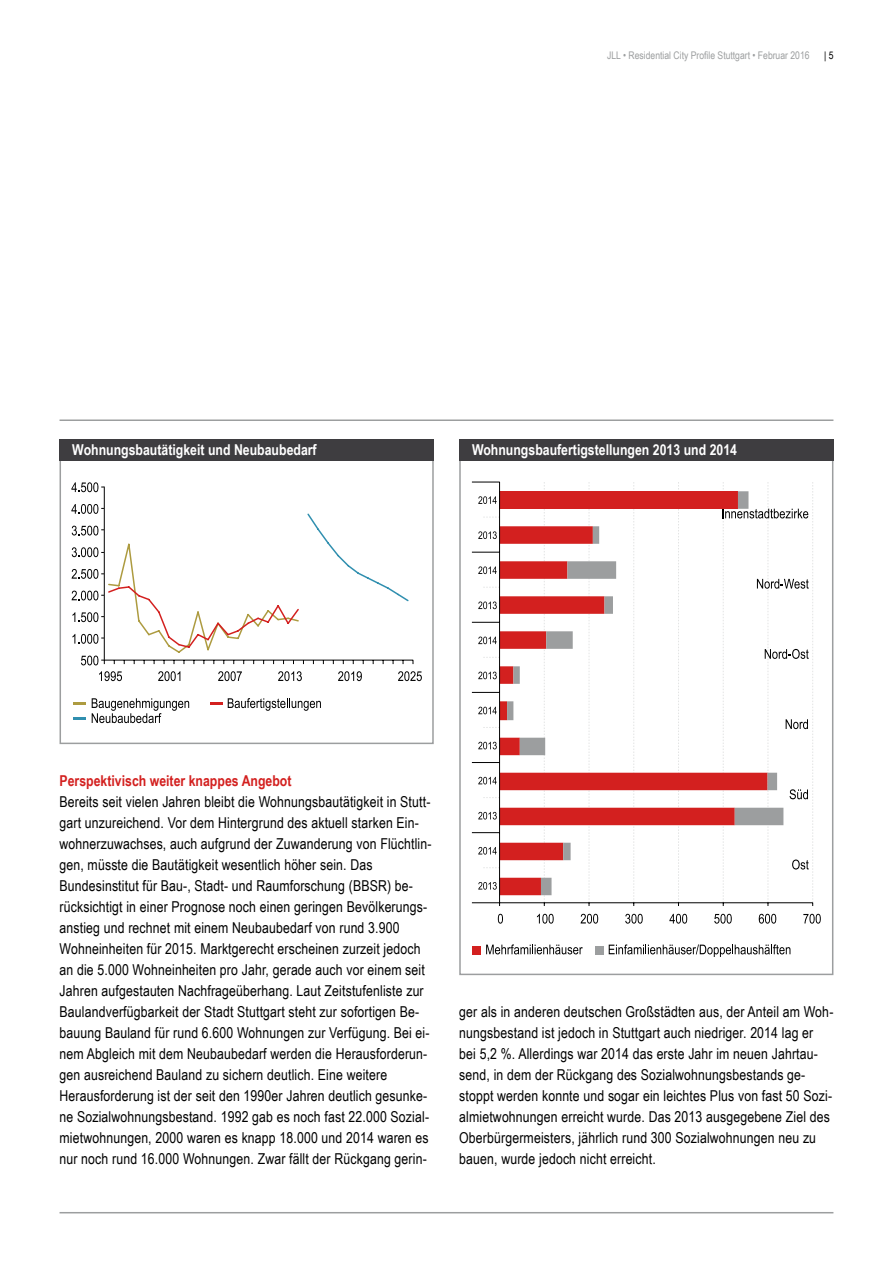
<style>
.page{position:relative;width:893px;height:1263px;background:#fff}
.page>*{position:absolute;margin:0;border:0;box-sizing:border-box;transform-origin:0 0}
.t1{font:15px/21px "Arial Narrow";letter-spacing:.01em;color:#000}
.t2{font:700 15px "Arial Narrow";color:#fff}
.t3{font:700 15px "Arial Narrow";color:#d3201f}
.t4{font:10.5px "Arial Narrow";color:#9c9e9f}
.t5{font:10.5px "Arial Narrow";color:#000}
</style>
<div class="page">
<hr style="left:60px;top:1212px;width:773px;height:1px;background:#9c9e9f">
<hr style="left:60px;top:419px;width:773px;height:2px;background:#9c9e9f">
<div style="left:60px;top:450px;width:374px;height:294px;border:2px solid #9c9e9f"></div>
<div style="left:60px;top:440px;width:374px;height:21px;background:#3e3d40"></div>
<div style="left:459px;top:450px;width:374px;height:525px;border:2px solid #9c9e9f"></div>
<div style="left:459px;top:440px;width:374px;height:21px;background:#3e3d40"></div>
<svg style="left:92px;top:698px;width:97px;height:25px"></svg>
<svg style="left:73px;top:703px;width:13px;height:2px"></svg>
<svg style="left:210px;top:698px;width:111px;height:13px"></svg>
<svg style="left:73px;top:717px;width:13px;height:2px"></svg>
<svg style="left:99px;top:671px;width:23px;height:10px"></svg>
<svg style="left:158px;top:671px;width:22px;height:10px"></svg>
<svg style="left:218px;top:671px;width:24px;height:10px"></svg>
<svg style="left:278px;top:671px;width:24px;height:10px"></svg>
<svg style="left:338px;top:671px;width:24px;height:10px"></svg>
<svg style="left:398px;top:671px;width:24px;height:10px"></svg>
<hr style="left:104px;top:487px;width:1px;height:173px;background:#000">
<svg style="left:71px;top:482px;width:33px;height:10px"></svg>
<svg style="left:71px;top:504px;width:343px;height:161px"></svg>
<svg style="left:486px;top:944px;width:97px;height:10px"></svg>
<svg style="left:609px;top:944px;width:181px;height:13px"></svg>
<div style="left:595px;top:946px;width:8px;height:8px;background:#9c9e9f"></div>
<div style="left:472px;top:946px;width:9px;height:8px;background:#d3201f"></div>
<svg style="left:498px;top:914px;width:5px;height:10px"></svg>
<svg style="left:537px;top:914px;width:17px;height:10px"></svg>
<svg style="left:581px;top:914px;width:17px;height:10px"></svg>
<svg style="left:625px;top:914px;width:18px;height:10px"></svg>
<svg style="left:669px;top:914px;width:18px;height:10px"></svg>
<svg style="left:714px;top:914px;width:18px;height:10px"></svg>
<svg style="left:759px;top:914px;width:17px;height:10px"></svg>
<svg style="left:803px;top:914px;width:18px;height:10px"></svg>
<svg style="left:471px;top:481px;width:342px;height:425px"></svg>
<svg style="left:478px;top:882px;width:19px;height:8px"></svg>
<svg style="left:478px;top:847px;width:19px;height:8px"></svg>
<svg style="left:478px;top:812px;width:19px;height:7px"></svg>
<svg style="left:478px;top:777px;width:19px;height:7px"></svg>
<svg style="left:478px;top:742px;width:19px;height:7px"></svg>
<svg style="left:478px;top:707px;width:19px;height:7px"></svg>
<svg style="left:478px;top:672px;width:19px;height:7px"></svg>
<svg style="left:478px;top:636px;width:19px;height:8px"></svg>
<svg style="left:478px;top:601px;width:19px;height:8px"></svg>
<svg style="left:478px;top:566px;width:19px;height:8px"></svg>
<svg style="left:478px;top:531px;width:19px;height:8px"></svg>
<svg style="left:478px;top:496px;width:19px;height:8px"></svg>
<svg style="left:722px;top:482px;width:91px;height:421px"></svg>
<p class="t4" style="left:607px;top:47px;width:204px">JLL • Residential City Profile Stuttgart • Februar 2016</p>
<p class="t5" style="left:824px;top:47px;width:11px">| 5</p>
<p class="t2" style="left:72px;top:439px;width:246px">Wohnungsbautätigkeit und Neubaubedarf</p>
<p class="t2" style="left:472px;top:439px;width:266px">Wohnungsbaufertigstellungen 2013 und 2014</p>
<p class="t3" style="left:60px;top:769px;width:233px">Perspektivisch weiter knappes Angebot</p>
<p class="t1" style="left:60px;top:791px;width:374px">Bereits seit vielen Jahren bleibt die Wohnungsbautätigkeit in Stutt&shy;gart unzureichend. Vor dem Hintergrund des aktuell starken Ein&shy;wohnerzuwachses, auch aufgrund der Zuwanderung von Flüchtlin&shy;gen, müsste die Bautätigkeit wesentlich höher sein. Das Bundesinstitut für Bau-, Stadt- und Raumforschung (BBSR) be&shy;rücksichtigt in einer Prognose noch einen geringen Bevölkerungs&shy;anstieg und rechnet mit einem Neubaubedarf von rund 3.900<br>Wohneinheiten für 2015. Marktgerecht erscheinen zurzeit jedoch an die 5.000 Wohneinheiten pro Jahr, gerade auch vor einem seit Jahren aufgestauten Nachfrageüberhang. Laut Zeitstufenliste zur Baulandverfügbarkeit der Stadt Stuttgart steht zur sofortigen Be&shy;bauung Bauland für rund 6.600 Wohnungen zur Verfügung. Bei ei&shy;nem Abgleich mit dem Neubaubedarf werden die Herausforderun&shy;gen ausreichend Bauland zu sichern deutlich. Eine weitere Herausforderung ist der seit den 1990er Jahren deutlich gesunke&shy;ne Sozialwohnungsbestand. 1992 gab es noch fast 22.000 Sozial&shy;mietwohnungen, 2000 waren es knapp 18.000 und 2014 waren es nur noch rund 16.000 Wohnungen. Zwar fällt der Rückgang gerin-</p>
<p class="t1" style="left:459px;top:1001px;width:376px">ger als in anderen deutschen Großstädten aus, der Anteil am Woh&shy;nungsbestand ist jedoch in Stuttgart auch niedriger. 2014 lag er bei 5,2 %. Allerdings war 2014 das erste Jahr im neuen Jahrtau&shy;send, in dem der Rückgang des Sozialwohnungsbestands ge&shy;stoppt werden konnte und sogar ein leichtes Plus von fast 50 Sozi&shy;almietwohnungen erreicht wurde. Das 2013 ausgegebene Ziel des Oberbürgermeisters, jährlich rund 300 Sozialwohnungen neu zu bauen, wurde jedoch nicht erreicht.</p>
</div>
